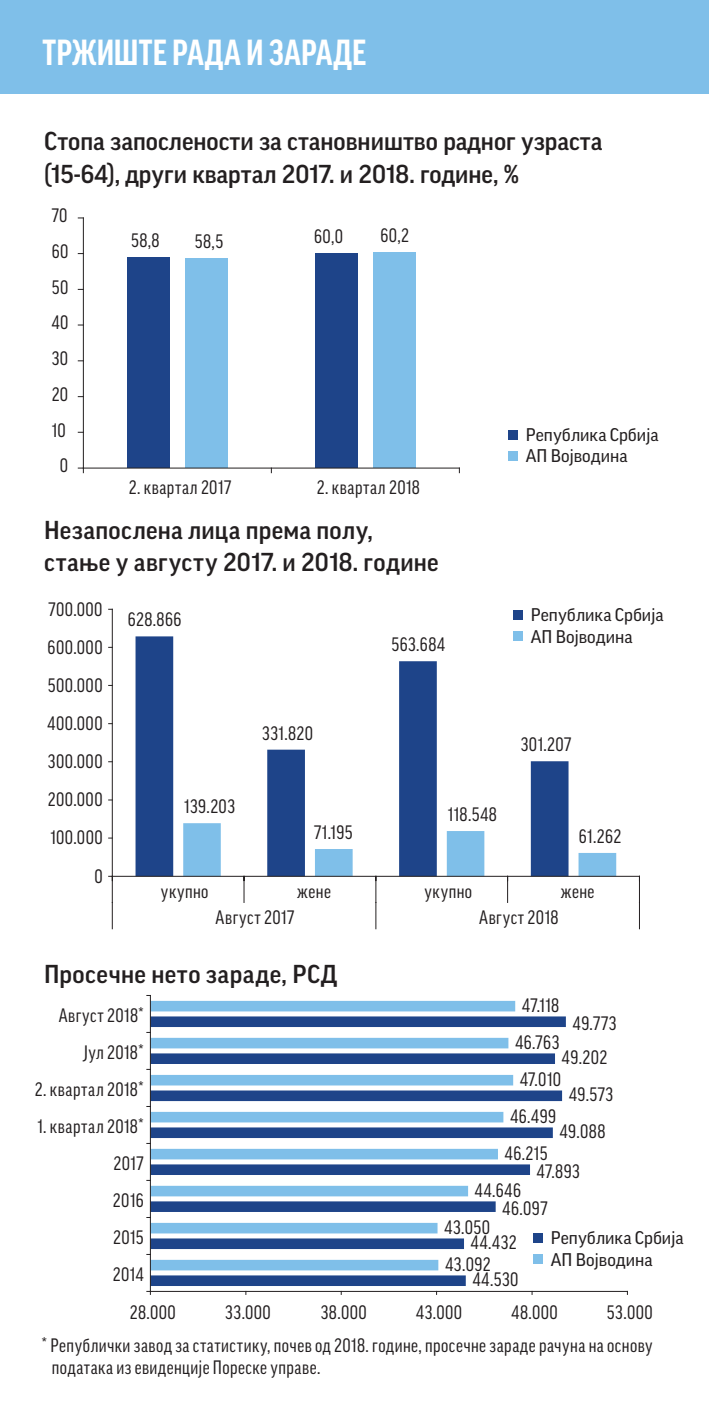
<style>
.page{position:relative;width:709px;height:1418px;background:#fff}
.page>*{position:absolute;margin:0;border:0;box-sizing:border-box;transform-origin:0 0}
.t1{font:700 condensed 35px "Good Pro";letter-spacing:.005em;color:#fff}
.t2{font:500 25px/32.5px "Good Pro";color:#231f20}
.t3{font:500 25px "Good Pro";letter-spacing:.02em;color:#231f20}
.t4{font:condensed 18.75px/22.5px "Good Pro";letter-spacing:.025em;color:#231f20}
.t5{font:17.75px/21.5px "Good Pro";letter-spacing:.005em;color:#231f20}
</style>
<div class="page">
<div style="left:513px;top:610px;width:10px;height:9px;background:#1e4489"></div>
<div style="left:513px;top:631px;width:10px;height:10px;background:#7fbfe9"></div>
<div style="left:508px;top:430px;width:10px;height:9px;background:#1e4489"></div>
<div style="left:508px;top:451px;width:10px;height:10px;background:#7fbfe9"></div>
<div style="left:0;top:0;width:709px;height:94px;background:#7fbfe9"></div>
<div style="left:127px;top:258px;width:42px;height:210px;background:#1e4489"></div>
<div style="left:315px;top:253px;width:42px;height:215px;background:#1e4489"></div>
<div style="left:185px;top:259px;width:43px;height:209px;background:#7fbfe9"></div>
<div style="left:373px;top:253px;width:43px;height:215px;background:#7fbfe9"></div>
<hr style="left:83px;top:218px;width:1px;height:250px;background:#231f20">
<hr style="left:83px;top:467px;width:376px;height:1px;background:#231f20">
<svg style="left:78px;top:467px;width:6px;height:5px"></svg>
<svg style="left:135px;top:636px;width:433px;height:239px"></svg>
<hr style="left:112px;top:609px;width:1px;height:267px;background:#231f20">
<hr style="left:112px;top:875px;width:527px;height:1px;background:#231f20">
<svg style="left:639px;top:876px;width:1px;height:52px"></svg>
<svg style="left:183px;top:823px;width:433px;height:105px"></svg>
<svg style="left:109px;top:875px;width:4px;height:53px"></svg>
<svg style="left:151px;top:1016px;width:415px;height:269px"></svg>
<svg style="left:151px;top:1000px;width:364px;height:270px"></svg>
<hr style="left:150px;top:1290px;width:477px;height:1px;background:#231f20">
<hr style="left:150px;top:995px;width:1px;height:296px;background:#231f20">
<svg style="left:147px;top:1290px;width:4px;height:4px"></svg>
<h1 class="t1" style="left:42px;top:33px;width:325px">ТРЖИШТЕ РАДА И ЗАРАДЕ</h1>
<h2 class="t2" style="left:44px;top:125px;width:559px">Стoпa зaпoслeнoсти за становништво радног узраста (15-64), други квартал 2017. и 2018. године, %</h2>
<p class="t4" style="left:52px;top:204px;width:17px">70</p>
<p class="t4" style="left:52px;top:240px;width:18px">60</p>
<p class="t4" style="left:52px;top:276px;width:18px">50</p>
<p class="t4" style="left:52px;top:311px;width:18px">40</p>
<p class="t4" style="left:52px;top:347px;width:18px">30</p>
<p class="t4" style="left:52px;top:383px;width:18px">20</p>
<p class="t4" style="left:52px;top:418px;width:16px">10</p>
<p class="t4" style="left:60px;top:454px;width:10px">0</p>
<p class="t4" style="left:195px;top:230px;width:30px">58,5</p>
<p class="t4" style="left:380px;top:224px;width:30px">60,2</p>
<p class="t4" style="left:131px;top:229px;width:30px">58,8</p>
<p class="t4" style="left:314px;top:225px;width:30px">60,0</p>
<p class="t4" style="left:129px;top:476px;width:104px">2. квартал 2017</p>
<p class="t4" style="left:317px;top:476px;width:105px">2. квартал 2018</p>
<h2 class="t2" style="left:44px;top:513px;width:396px">Нeзaпoслeнa лицa прeмa пoлу, стaњe у августу 2017. и 2018. гoдинe</h2>
<p class="t4" style="left:48px;top:597px;width:56px">700.000</p>
<p class="t4" style="left:48px;top:635px;width:56px">600.000</p>
<p class="t4" style="left:48px;top:674px;width:56px">500.000</p>
<p class="t4" style="left:48px;top:712px;width:57px">400.000</p>
<p class="t4" style="left:48px;top:750px;width:56px">300.000</p>
<p class="t4" style="left:48px;top:788px;width:56px">200.000</p>
<p class="t4" style="left:50px;top:826px;width:54px">100.000</p>
<p class="t4" style="left:94px;top:864px;width:10px">0</p>
<p class="t4" style="left:128px;top:608px;width:55px">628.866</p>
<p class="t4" style="left:184px;top:795px;width:52px">139.203</p>
<p class="t4" style="left:262px;top:722px;width:52px">331.820</p>
<p class="t4" style="left:314px;top:821px;width:40px">71.195</p>
<p class="t4" style="left:391px;top:633px;width:55px">563.684</p>
<p class="t4" style="left:448px;top:803px;width:51px">118.548</p>
<p class="t5" style="left:525px;top:424px;width:134px">Република Србија<br>АП Војводина</p>
<p class="t5" style="left:530px;top:604px;width:134px">Република Србија<br>АП Војводина</p>
<p class="t4" style="left:520px;top:733px;width:52px">301.207</p>
<p class="t4" style="left:579px;top:825px;width:44px">61.262</p>
<p class="t4" style="left:161px;top:879px;width:49px">укупно</p>
<p class="t4" style="left:297px;top:879px;width:35px">жене</p>
<p class="t4" style="left:424px;top:879px;width:49px">укупно</p>
<p class="t4" style="left:560px;top:879px;width:35px">жене</p>
<p class="t4" style="left:216px;top:906px;width:80px">Август 2017</p>
<p class="t4" style="left:479px;top:906px;width:81px">Август 2018</p>
<h2 class="t3" style="left:44px;top:959px;width:294px">Просечне нето зараде, РСД</h2>
<p class="t4" style="left:59px;top:1003px;width:87px">Август 2018*</p>
<p class="t4" style="left:84px;top:1040px;width:61px">Јул 2018*</p>
<p class="t4" style="left:35px;top:1077px;width:110px">2. квартал 2018*</p>
<p class="t4" style="left:37px;top:1114px;width:108px">1. квартал 2018*</p>
<p class="t4" style="left:113px;top:1151px;width:32px">2017</p>
<p class="t4" style="left:113px;top:1188px;width:32px">2016</p>
<p class="t4" style="left:113px;top:1225px;width:32px">2015</p>
<p class="t4" style="left:113px;top:1262px;width:32px">2014</p>
<p class="t4" style="left:522px;top:993px;width:39px">47.118</p>
<p class="t4" style="left:573px;top:1011px;width:45px">49.773</p>
<p class="t4" style="left:515px;top:1030px;width:46px">46.763</p>
<p class="t4" style="left:562px;top:1046px;width:47px">49.202</p>
<p class="t4" style="left:520px;top:1067px;width:43px">47.010</p>
<p class="t4" style="left:569px;top:1083px;width:46px">49.573</p>
<p class="t4" style="left:510px;top:1104px;width:47px">46.499</p>
<p class="t4" style="left:559px;top:1120px;width:47px">49.088</p>
<p class="t4" style="left:505px;top:1141px;width:44px">46.215</p>
<p class="t4" style="left:475px;top:1178px;width:48px">44.646</p>
<p class="t4" style="left:537px;top:1159px;width:44px">47.893</p>
<p class="t4" style="left:502px;top:1196px;width:46px">46.097</p>
<p class="t4" style="left:444px;top:1215px;width:47px">43.050</p>
<p class="t4" style="left:471px;top:1231px;width:47px">44.432</p>
<p class="t4" style="left:445px;top:1252px;width:47px">43.092</p>
<p class="t4" style="left:473px;top:1268px;width:47px">44.530</p>
<p class="t5" style="left:550px;top:1227px;width:134px">Република Србија<br>АП Војводина</p>
<p class="t4" style="left:130px;top:1300px;width:47px">28.000</p>
<p class="t4" style="left:225px;top:1300px;width:47px">33.000</p>
<p class="t4" style="left:321px;top:1300px;width:47px">38.000</p>
<p class="t4" style="left:416px;top:1300px;width:47px">43.000</p>
<p class="t4" style="left:511px;top:1300px;width:48px">48.000</p>
<p class="t4" style="left:607px;top:1300px;width:47px">53.000</p>
<p class="t4" style="left:52px;top:1333px;width:602px;text-indent:-10px">* Републички завод за статистику, почев од 2018. године, просечне зараде рачуна на основу података из евиденције Пореске управе.</p>
</div>
